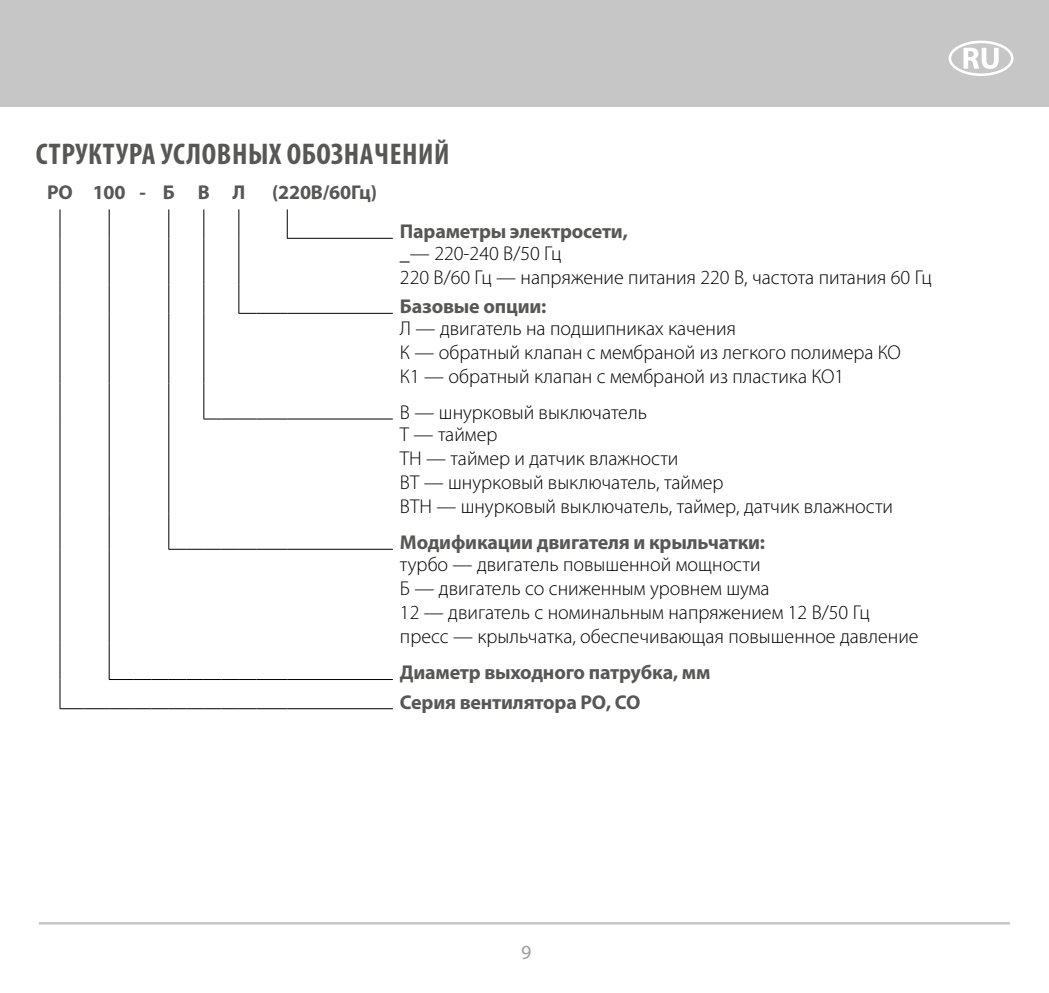
<style>
.page{position:relative;width:1049px;height:993px;background:#fff}
.page>*{position:absolute;margin:0;border:0;box-sizing:border-box;transform-origin:0 0}
.t1{font:700 condensed 30px "Myriad Pro";letter-spacing:.02em;color:#575756}
.t2{font:300 20px/24px "Myriad Pro";color:#000}
.t3{font:700 20px/29.2px "Myriad Pro";letter-spacing:-.01em;color:#575756}
.t4{font:20px "Myriad Pro";color:#9d9d9c}
</style>
<div class="page">
<div style="left:0;top:0;width:1049px;height:106px;background:#c6c6c6"></div>
<svg style="left:948px;top:41px;width:65px;height:35px"></svg>
<hr style="left:39px;top:921px;width:971px;height:3px;background:#c6c6c6">
<svg style="left:60px;top:209px;width:1px;height:29px"></svg>
<hr style="left:60px;top:238px;width:1px;height:46px;background:#000">
<svg style="left:60px;top:284px;width:1px;height:29px"></svg>
<hr style="left:60px;top:313px;width:1px;height:70px;background:#000">
<hr style="left:60px;top:383px;width:1px;height:36px;background:#000">
<hr style="left:60px;top:419px;width:1px;height:94px;background:#000">
<hr style="left:60px;top:513px;width:1px;height:36px;background:#000">
<hr style="left:60px;top:549px;width:1px;height:94px;background:#000">
<hr style="left:60px;top:643px;width:1px;height:36px;background:#000">
<hr style="left:256px;top:708px;width:31px;height:1px;background:#000">
<hr style="left:287px;top:708px;width:106px;height:1px;background:#000">
<svg style="left:168px;top:209px;width:1px;height:29px"></svg>
<hr style="left:168px;top:238px;width:1px;height:46px;background:#000">
<svg style="left:168px;top:284px;width:1px;height:29px"></svg>
<hr style="left:168px;top:313px;width:1px;height:70px;background:#000">
<hr style="left:168px;top:383px;width:1px;height:36px;background:#000">
<hr style="left:168px;top:419px;width:1px;height:94px;background:#000">
<hr style="left:168px;top:513px;width:1px;height:36px;background:#000">
<svg style="left:203px;top:209px;width:1px;height:29px"></svg>
<hr style="left:203px;top:238px;width:1px;height:46px;background:#000">
<svg style="left:203px;top:284px;width:1px;height:29px"></svg>
<hr style="left:203px;top:313px;width:1px;height:70px;background:#000">
<hr style="left:203px;top:383px;width:1px;height:35px;background:#000">
<svg style="left:238px;top:209px;width:1px;height:29px"></svg>
<hr style="left:238px;top:238px;width:1px;height:46px;background:#020203">
<hr style="left:287px;top:238px;width:106px;height:1px;background:#000">
<svg style="left:238px;top:284px;width:18px;height:30px"></svg>
<hr style="left:256px;top:313px;width:31px;height:1px;background:#000">
<hr style="left:287px;top:313px;width:106px;height:1px;background:#000">
<svg style="left:168px;top:548px;width:88px;height:1px"></svg>
<hr style="left:256px;top:548px;width:31px;height:1px;background:#000">
<hr style="left:287px;top:548px;width:106px;height:1px;background:#000">
<svg style="left:109px;top:209px;width:1px;height:29px"></svg>
<hr style="left:109px;top:238px;width:1px;height:46px;background:#000">
<svg style="left:109px;top:284px;width:1px;height:29px"></svg>
<hr style="left:109px;top:313px;width:1px;height:70px;background:#000">
<hr style="left:109px;top:383px;width:1px;height:36px;background:#000">
<hr style="left:109px;top:419px;width:1px;height:94px;background:#000">
<hr style="left:109px;top:513px;width:1px;height:36px;background:#000">
<hr style="left:109px;top:549px;width:1px;height:94px;background:#000">
<hr style="left:109px;top:643px;width:1px;height:36px;background:#000">
<svg style="left:60px;top:679px;width:196px;height:30px"></svg>
<hr style="left:256px;top:679px;width:31px;height:1px;background:#000">
<hr style="left:287px;top:679px;width:106px;height:1px;background:#000">
<svg style="left:203px;top:418px;width:53px;height:1px"></svg>
<hr style="left:256px;top:418px;width:31px;height:1px;background:#000">
<hr style="left:287px;top:418px;width:106px;height:1px;background:#000">
<svg style="left:287px;top:209px;width:1px;height:29px"></svg>
<h1 class="t1" style="left:36px;top:135px;width:415px">СТРУКТУРА УСЛОВНЫХ ОБОЗНАЧЕНИЙ</h1>
<p class="t3" style="left:47px;top:177px;width:200px">РО 100-Б В Л</p>
<p class="t3" style="left:272px;top:177px;width:106px">(220В/60Гц)</p>
<p class="t3" style="left:400px;top:216px;width:229px">Параметры электросети,</p>
<p class="t2" style="left:400px;top:242px;width:533px">_— 220-240 В/50 Гц<br>220 В/60 Гц — напряжение питания 220 В, частота питания 60 Гц</p>
<p class="t3" style="left:400px;top:291px;width:148px">Базовые опции:</p>
<p class="t2" style="left:400px;top:317px;width:502px">Л — двигатель на подшипниках качения<br>К — обратный клапан с мембраной из легкого полимера КО<br>К1 — обратный клапан с мембраной из пластика КО1</p>
<p class="t2" style="left:400px;top:401px;width:248px;line-height:22px">В — шнурковый выключатель<br>Т — таймер</p>
<p class="t2" style="left:400px;top:446px;width:495px">ТН — таймер и датчик влажности<br>ВT — шнурковый выключатель, таймер<br>ВTH — шнурковый выключатель, таймер, датчик влажности</p>
<p class="t3" style="left:400px;top:527px;width:366px">Модификации двигателя и крыльчатки:</p>
<p class="t2" style="left:400px;top:553px;width:520px">турбо — двигатель повышенной мощности<br>Б — двигатель со сниженным уровнем шума<br>12 — двигатель с номинальным напряжением 12 В/50 Гц пресс — крыльчатка, обеспечивающая повышенное давление</p>
<p class="t3" style="left:400px;top:657px;width:312px">Диаметр выходного патрубка, мм<br>Серия вентилятора РО, СО</p>
<p class="t4" style="left:521px;top:939px;width:12px">9</p>
</div>
